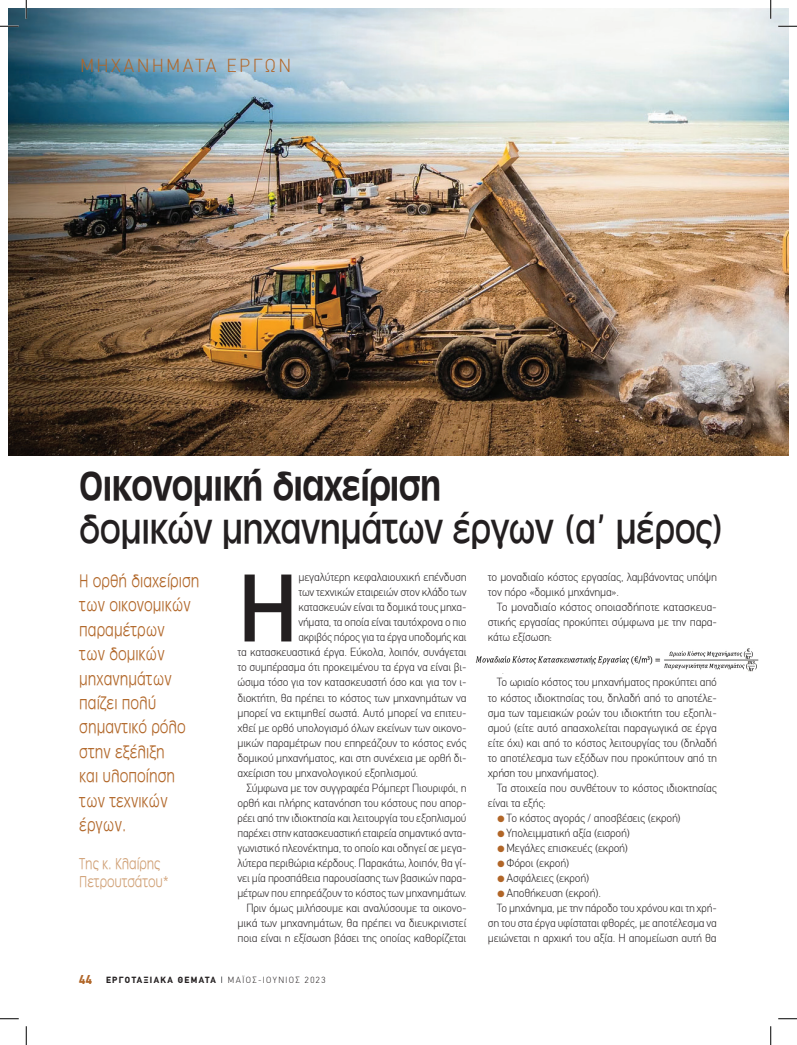
<style>
.page{position:relative;width:797px;height:1045px;background:#fff}
.page>*{position:absolute;margin:0;border:0;box-sizing:border-box;transform-origin:0 0}
.ΚΕΙΜΕΝΟ_FIRST{font:94px "CF Din";color:#231f20}
.titlos{font:42.5px "UB Antique Olive Normal";letter-spacing:-.015em;color:#231f20;scale:.9 1}
.titlos-2{font:42.5px "UB Antique Olive Bold";letter-spacing:-.015em;color:#231f20;scale:.9 1}
.ONOMA{font:18.75px/24.4px "UB Antique Olive Light Normal";color:#b16628;scale:.85 1}
.VINIETA{font:300 18.38px "CF Din";letter-spacing:.15em;color:#b16628}
.ONOMA-2{font:16.25px/18.8px "UB Antique Olive Light Normal";letter-spacing:-.01em;color:#d0a075;scale:.85 1}
.KEIMENO{font:300 11.5px/15px "CF Din";letter-spacing:-.015em;color:#231f20;text-align:justify}
.ΚΕΙΜΕΝΟ_FIRST-2{font:300 11.5px "CF Din";letter-spacing:-.015em;color:#231f20}
.ΚΕΙΜΕΝΟ_FIRST-3{font:300 11.5px "CF Din";letter-spacing:-.015em;color:#231f20;scale:.96 1}
.t1{font:700 8.75px "CF Din";letter-spacing:.16em;color:#231f20}
.t2{font:300 8.75px "CF Din";letter-spacing:.16em;color:#231f20}
.s1{font-size:12.5px;color:#b16628}
.s2{color:#b16628}
</style>
<div class="page">
<img style="left:9px;top:9px;width:779px;height:446px">
<img style="left:475px;top:648px;width:283px;height:24px">
<svg style="left:0;top:25px;width:19px;height:2px"></svg>
<svg style="left:778px;top:25px;width:19px;height:2px"></svg>
<svg style="left:0;top:1018px;width:19px;height:1px"></svg>
<svg style="left:778px;top:1018px;width:19px;height:1px"></svg>
<svg style="left:25px;top:0;width:2px;height:19px"></svg>
<svg style="left:25px;top:1026px;width:2px;height:19px"></svg>
<svg style="left:770px;top:0;width:1px;height:19px"></svg>
<svg style="left:770px;top:1026px;width:1px;height:19px"></svg>
<p class="VINIETA" style="left:81px;top:55px;width:212px">ΜΗΧΑΝΉ ΜΑΤΑ ΈΡΓΩΝ</p>
<p class="titlos-2" style="left:79px;top:464px;width:404px">Οικονομική διαχείριση</p>
<p class="titlos" style="left:79px;top:507px;width:718px">δομικών μηχανημάτων έργων (α’ μέρος)</p>
<p class="ONOMA" style="left:79px;top:569px;width:143px">Η ορθή διαχείριση των οικονομικών παραμέτρων<br>των δομικών μηχανημάτων</p>
<p class="ONOMA" style="left:79px;top:691px;width:127px">παίζει πολύ σημαντικό ρόλο</p>
<p class="ONOMA" style="left:79px;top:740px;width:102px">στην εξέλιξη</p>
<p class="ONOMA" style="left:79px;top:764px;width:114px">και υλοποίηση</p>
<p class="ONOMA" style="left:79px;top:788px;width:105px">των τεχνικών</p>
<p class="ONOMA" style="left:79px;top:813px;width:57px">έργων.</p>
<p class="ONOMA-2" style="left:79px;top:854px;width:107px">Της κ. Κλαίρης<br>Πετρουτσάτου*</p>
<p class="ΚΕΙΜΕΝΟ_FIRST" style="left:237px;top:557px;width:62px">H</p>
<p class="ΚΕΙΜΕΝΟ_FIRST-2" style="left:298px;top:571px;width:170px">μεγαλύτερη κεφαλαιουχική επένδυση</p>
<p class="ΚΕΙΜΕΝΟ_FIRST-2" style="left:298px;top:586px;width:170px">των τεχνικών εταιρειών στον κλάδο των</p>
<p class="ΚΕΙΜΕΝΟ_FIRST-2" style="left:298px;top:601px;width:170px">κατασκευών είναι τα δομικά τους μηχα-</p>
<p class="ΚΕΙΜΕΝΟ_FIRST-2" style="left:298px;top:616px;width:169px">νήματα, τα οποία είναι ταυτόχρονα ο πιο</p>
<p class="ΚΕΙΜΕΝΟ_FIRST-3" style="left:298px;top:631px;width:176px">ακριβός πόρος για τα έργα υποδομής και</p>
<p class="ΚΕΙΜΕΝΟ_FIRST-2" style="left:237px;top:646px;width:230px">τα κατασκευαστικά έργα. Εύκολα, λοιπόν, συνάγεται</p>
<p class="ΚΕΙΜΕΝΟ_FIRST-2" style="left:237px;top:661px;width:230px">το συμπέρασμα ότι προκειμένου τα έργα να είναι βι-</p>
<p class="ΚΕΙΜΕΝΟ_FIRST-2" style="left:237px;top:676px;width:230px">ώσιμα τόσο για τον κατασκευαστή όσο και για τον ι-</p>
<p class="ΚΕΙΜΕΝΟ_FIRST-2" style="left:237px;top:691px;width:230px">διοκτήτη, θα πρέπει το κόστος των μηχανημάτων να</p>
<p class="ΚΕΙΜΕΝΟ_FIRST-2" style="left:237px;top:706px;width:230px">μπορεί να εκτιμηθεί σωστά. Αυτό μπορεί να επιτευ-</p>
<p class="ΚΕΙΜΕΝΟ_FIRST-2" style="left:237px;top:721px;width:230px">χθεί με ορθό υπολογισμό όλων εκείνων των οικονο-</p>
<p class="ΚΕΙΜΕΝΟ_FIRST-2" style="left:237px;top:736px;width:230px">μικών παραμέτρων που επηρεάζουν το κόστος ενός</p>
<p class="ΚΕΙΜΕΝΟ_FIRST-2" style="left:237px;top:751px;width:230px">δομικού μηχανήματος, και στη συνέχεια με ορθή δι-</p>
<p class="ΚΕΙΜΕΝΟ_FIRST-2" style="left:237px;top:766px;width:182px">αχείριση του μηχανολογικού εξοπλισμού.</p>
<p class="KEIMENO" style="left:237px;top:780px;width:231px;text-indent:9px">Σύμφωνα με τον συγγραφέα Ρόμπερτ Πιουριφόι, η ορθή και πλήρης κατανόηση του κόστους που απορ&shy;ρέει από την ιδιοκτησία και λειτουργία του εξοπλισμού παρέχει στην κατασκευαστική εταιρεία σημαντικό αντα&shy;γωνιστικό πλεονέκτημα, το οποίο και οδηγεί σε μεγα&shy;λύτερα περιθώρια κέρδους. Παρακάτω, λοιπόν, θα γί&shy;νει μία προσπάθεια παρουσίασης των βασικών παρα&shy;μέτρων που επηρεάζουν το κόστος των μηχανημάτων.</p>
<p class="KEIMENO" style="left:237px;top:900px;width:230px;text-indent:9px">Πριν όμως μιλήσουμε και αναλύσουμε τα οικονο&shy;μικά των μηχανημάτων, θα πρέπει να διευκρινιστεί ποια είναι η εξίσωση βάσει της οποίας καθορίζεται</p>
<p class="t1" style="left:79px;top:975px;width:138px"><span class="s1">44</span> ΕΡΓΟΤΑΞΙΑΚΑ ΘΕΜΑΤΑ</p>
<p class="t2" style="left:228px;top:975px;width:99px">MΑΪΟΣ-ΙΟΥΝΙΟΣ 2023</p>
<p class="KEIMENO" style="left:488px;top:570px;width:230px">το μοναδιαίο κόστος εργασίας, λαμβάνοντας υπόψη τον πόρο «δομικό μηχάνημα».</p>
<p class="KEIMENO" style="left:488px;top:600px;width:230px;text-indent:9px">Το μοναδιαίο κόστος οποιασδήποτε κατασκευα&shy;στικής εργασίας προκύπτει σύμφωνα με την παρα&shy;κάτω εξίσωση:</p>
<p class="KEIMENO" style="left:488px;top:675px;width:230px;text-indent:9px">Το ωριαίο κόστος του μηχανήματος προκύπτει από το κόστος ιδιοκτησίας του, δηλαδή από το αποτέλε&shy;σμα των ταμειακών ροών του ιδιοκτήτη του εξοπλι&shy;σμού (είτε αυτό απασχολείται παραγωγικά σε έργα είτε όχι) και από το κόστος λειτουργίας του (δηλαδή το αποτέλεσμα των εξόδων που προκύπτουν από τη χρήση του μηχανήματος).</p>
<p class="KEIMENO" style="left:488px;top:780px;width:231px;text-indent:9px">Τα στοιχεία που συνθέτουν το κόστος ιδιοκτησίας είναι τα εξής:</p>
<p class="KEIMENO" style="left:496px;top:810px;width:185px"><span class="s2">●</span>Το κόστος αγοράς / αποσβέσεις (εκροή)</p>
<p class="KEIMENO" style="left:496px;top:825px;width:135px"><span class="s2">●</span>Υπολειμματική αξία (εισροή)</p>
<p class="KEIMENO" style="left:496px;top:840px;width:133px"><span class="s2">●</span>Μεγάλες επισκευές (εκροή)</p>
<p class="KEIMENO" style="left:496px;top:855px;width:74px"><span class="s2">●</span>Φόροι (εκροή)</p>
<p class="KEIMENO" style="left:496px;top:870px;width:94px"><span class="s2">●</span>Ασφάλειες (εκροή)</p>
<p class="KEIMENO" style="left:496px;top:885px;width:106px"><span class="s2">●</span>Αποθήκευση (εκροή).</p>
<p class="KEIMENO" style="left:488px;top:900px;width:231px;text-indent:9px">Το μηχάνημα, με την πάροδο του χρόνου και τη χρή&shy;ση του στα έργα υφίσταται φθορές, με αποτέλεσμα να μειώνεται η αρχική του αξία. Η απομείωση αυτή θα</p>
</div>
